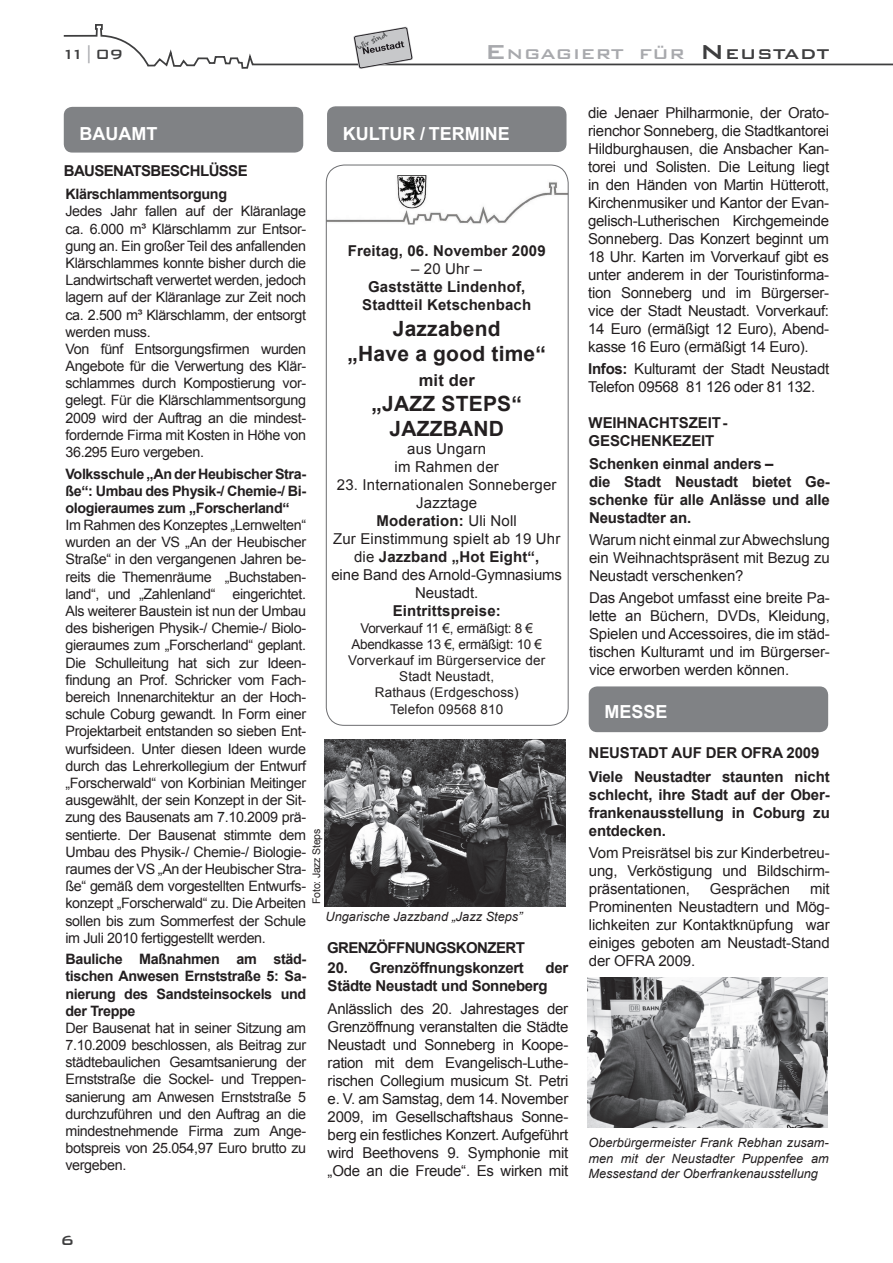
<style>
.page{position:relative;width:893px;height:1263px;background:#fff}
.page>*{position:absolute;margin:0;border:0;box-sizing:border-box;transform-origin:0 0}
.t1{font:700 21px/25.2px "Arial";letter-spacing:.01em;color:#231f20;text-align:center}
.t2{font:500 18.9px "Bank Gothic BT";color:#a8a9ad;scale:1.06 1}
.t3{font:700 18px "Arial";color:#fff}
.t4{font:500 18px "Bank Gothic BT";color:#3e3e3f}
.t5{font:700 16.5px "Arial";letter-spacing:.01em;color:#231f20}
.t6{font:15px/18px "Arial";letter-spacing:-.01em;color:#231f20;text-align:justify}
.t7{font:700 15px/18px "Arial";letter-spacing:-.01em;color:#231f20}
.t8{font:15px/18px "Arial";letter-spacing:.01em;color:#231f20;text-align:center}
.t9{font:700 15px/18px "Arial";letter-spacing:.01em;color:#231f20;text-align:center}
.t10{font:700 15px "Arial";letter-spacing:-.04em;color:#231f20}
.t11{font:14.4px/17.2px "Arial";letter-spacing:-.025em;color:#231f20;text-align:justify}
.t12{font:700 14.4px/17.2px "Arial";letter-spacing:-.025em;color:#231f20;text-align:justify}
.t13{font:13.5px/16.2px "Arial";letter-spacing:.01em;color:#231f20;text-align:center}
.t14{font:italic 12.75px/15.3px "Arial";color:#231f20;text-align:justify}
.t15{font:10.5px "Arial";letter-spacing:-.02em;color:#231f20}
.s1{color:#a8a9ad}
.s2{font-size:27px}
.s3{font-size:27px;color:#3e3e3f}
.s4{color:#3e3e3f}
.s5{font-weight:700}
</style>
<div class="page">
<svg style="left:63px;top:24px;width:829px;height:45px"></svg>
<svg style="left:353px;top:26px;width:60px;height:43px"></svg>
<img style="left:587px;top:978px;width:241px;height:150px">
<img style="left:325px;top:739px;width:241px;height:167px">
<img style="left:326px;top:175px;width:242px;height:50px">
<div style="left:326px;top:165px;width:242px;height:561px;border:1px solid #6c6d70;border-radius:18px"></div>
<div style="left:589px;top:686px;width:239px;height:46px;background:#808285;border-radius:9px"></div>
<div style="left:327px;top:106px;width:239px;height:46px;background:#808285;border-radius:9px"></div>
<div style="left:64px;top:107px;width:239px;height:46px;background:#808285;border-radius:9px"></div>
<p class="t4" style="left:62px;top:44px;width:63px">11<span class="s1">|</span>09</p>
<h2 class="t2" style="left:485px;top:44px;width:326px"><span class="s2">E</span>ngagiert für <span class="s3">N</span> <span class="s4">eustadt</span></h2>
<p class="t3" style="left:80px;top:122px;width:79px">BAUAMT</p>
<p class="t10" style="left:64px;top:161px;width:185px">BAUSENATSBESCHLÜSSE</p>
<p class="t3" style="left:343px;top:122px;width:168px">KULTUR / TERMINE</p>
<p class="t12" style="left:65px;top:186px;width:163px">Klärschlammentsorgung</p>
<p class="t11" style="left:65px;top:203px;width:242px;text-align:left">Jedes Jahr fallen auf der Kläranlage ca. 6.000 m³ Klärschlamm zur Entsor&shy;gung an. Ein großer Teil des anfallenden Klärschlammes konnte bisher durch die Landwirtschaft verwertet werden, jedoch lagern auf der Kläranlage zur Zeit noch ca. 2.500 m³ Klärschlamm, der entsorgt werden muss.<br>Von fünf Entsorgungsfirmen wurden Angebote für die Verwertung des Klär&shy;schlammes durch Kompostierung vor&shy;gelegt. Für die Klärschlammentsorgung 2009 wird der Auftrag an die mindest&shy;fordernde Firma mit Kosten in Höhe von 36.295 Euro vergeben.</p>
<p class="t12" style="left:65px;top:465px;width:242px">Volksschule „An der Heubischer Stra&shy;ße“: Umbau des Physik-/ Chemie-/ Bi&shy;ologieraumes zum „Forscherland“</p>
<p class="t11" style="left:65px;top:516px;width:242px">Im Rahmen des Konzeptes „Lernwelten“ wurden an der VS „An der Heubischer Straße“ in den vergangenen Jahren be&shy;reits die Themenräume „Buchstaben&shy;land“, und „Zahlenland“ eingerichtet.<br>Als weiterer Baustein ist nun der Umbau des bisherigen Physik-/ Chemie-/ Biolo&shy;gieraumes zum „Forscherland“ geplant.<br>Die Schulleitung hat sich zur Ideen&shy;findung an Prof. Schricker vom Fach&shy;bereich Innenarchitektur an der Hoch&shy;schule Coburg gewandt. In Form einer Projektarbeit entstanden so sieben Ent&shy;wurfsideen. Unter diesen Ideen wurde durch das Lehrerkollegium der Entwurf „Forscherwald“ von Korbinian Meitinger ausgewählt, der sein Konzept in der Sit&shy;zung des Bausenats am 7.10.2009 prä&shy;sentierte. Der Bausenat stimmte dem Umbau des Physik-/ Chemie-/ Biologie&shy;raumes der VS „An der Heubischer Stra&shy;ße“ gemäß dem vorgestellten Entwurfs&shy;konzept „Forscherwald“ zu. Die Arbeiten sollen bis zum Sommerfest der Schule im Juli 2010 fertiggestellt werden.</p>
<p class="t12" style="left:65px;top:951px;width:242px">Bauliche Maßnahmen am städ&shy;tischen Anwesen Ernststraße 5: Sa&shy;nierung des Sandsteinsockels und der Treppe</p>
<p class="t11" style="left:65px;top:1019px;width:242px">Der Bausenat hat in seiner Sitzung am 7.10.2009 beschlossen, als Beitrag zur städtebaulichen Gesamtsanierung der Ernststraße die Sockel- und Treppen&shy;sanierung am Anwesen Ernststraße 5 durchzuführen und den Auftrag an die mindestnehmende Firma zum Ange&shy;botspreis von 25.054,97 Euro brutto zu vergeben.</p>
<p class="t9" style="left:348px;top:243px;width:200px">Freitag, 06. November 2009</p>
<p class="t6" style="left:411px;top:260px;width:72px">– 20 Uhr –</p>
<p class="t9" style="left:362px;top:279px;width:171px">Gaststätte Lindenhof,<br>Stadtteil Ketschenbach</p>
<h1 class="t1" style="left:348px;top:316px;width:200px">Jazzabend<br>„Have a good time“</h1>
<p class="t5" style="left:419px;top:369px;width:58px">mit der</p>
<h1 class="t1" style="left:371px;top:392px;width:152px">„JAZZ STEPS“<br>JAZZBAND</h1>
<p class="t8" style="left:395px;top:440px;width:106px">aus Ungarn<br>im Rahmen der</p>
<p class="t8" style="left:331px;top:476px;width:232px">23. Internationalen Sonneberger<br>Jazztage<br><span class="s5">Moderation:</span> Uli Noll<br>Zur Einstimmung spielt ab 19 Uhr die <span class="s5">Jazzband „Hot Eight“,<br></span>eine Band des Arnold-Gymnasiums<br>Neustadt.</p>
<p class="t9" style="left:393px;top:603px;width:110px">Eintrittspreise:</p>
<p class="t13" style="left:348px;top:620px;width:198px">Vorverkauf 11 €, ermäßigt: 8 €<br>Abendkasse 13 €, ermäßigt: 10 €<br>Vorverkauf im Bürgerservice der<br>Stadt Neustadt,<br>Rathaus (Erdgeschoss)<br>Telefon 09568 810</p>
<p class="t15" style="left:310px;top:904px;width:77px;rotate:-90deg">Foto: Jazz Steps</p>
<p class="t14" style="left:326px;top:909px;width:198px">Ungarische Jazzband „Jazz Steps”</p>
<p class="t10" style="left:327px;top:938px;width:199px">GRENZÖFFNUNGSKONZERT</p>
<p class="t7" style="left:328px;top:960px;width:198px">20. Grenzöffnungskonzert</p>
<p class="t7" style="left:328px;top:960px;width:242px;text-indent:218px">der<br>Städte Neustadt und Sonneberg</p>
<p class="t6" style="left:328px;top:999px;width:242px">Anlässlich des 20. Jahrestages der Grenzöffnung veranstalten die Städte Neustadt und Sonneberg in Koope&shy;ration mit dem Evangelisch-Luthe&shy;rischen Collegium musicum St. Petri e. V. am Samstag, dem 14. November 2009, im Gesellschaftshaus Sonne&shy;berg ein festliches Konzert. Aufgeführt wird Beethovens 9. Symphonie mit „Ode an die Freude“. Es wirken mit</p>
<p class="t6" style="left:588px;top:104px;width:242px">die Jenaer Philharmonie, der Orato&shy;rienchor Sonneberg, die Stadtkantorei Hildburghausen, die Ansbacher Kan&shy;torei und Solisten. Die Leitung liegt in den Händen von Martin Hütterott, Kirchenmusiker und Kantor der Evan&shy;gelisch-Lutherischen Kirchgemeinde Sonneberg. Das Konzert beginnt um 18 Uhr. Karten im Vorverkauf gibt es unter anderem in der Touristinforma&shy;tion Sonneberg und im Bürgerser&shy;vice der Stadt Neustadt. Vorverkauf:<br>14 Euro (ermäßigt 12 Euro), Abend&shy;kasse 16 Euro (ermäßigt 14 Euro).</p>
<p class="t6" style="left:588px;top:360px;width:242px"><span class="s5">Infos:</span> Kulturamt der Stadt Neustadt<br>Telefon 09568 81 126 oder 81 132.</p>
<p class="t7" style="left:589px;top:414px;width:140px">WEIHNACHTSZEIT-<br>GESCHENKEZEIT</p>
<p class="t7" style="left:589px;top:455px;width:242px">Schenken einmal anders –<br>die Stadt Neustadt bietet Ge&shy;schenke für alle Anlässe und alle<br>Neustadter an.</p>
<p class="t6" style="left:589px;top:531px;width:242px">Warum nicht einmal zur Abwechslung ein Weihnachtspräsent mit Bezug zu Neustadt verschenken?</p>
<p class="t6" style="left:589px;top:589px;width:242px">Das Angebot umfasst eine breite Pa&shy;lette an Büchern, DVDs, Kleidung, Spielen und Accessoires, die im städ&shy;tischen Kulturamt und im Bürgerser&shy;vice erworben werden können.</p>
<p class="t3" style="left:604px;top:700px;width:65px">MESSE</p>
<p class="t7" style="left:589px;top:745px;width:232px">NEUSTADT AUF DER OFRA 2009</p>
<p class="t7" style="left:589px;top:768px;width:242px;text-align:justify">Viele Neustadter staunten nicht schlecht, ihre Stadt auf der Ober&shy;frankenausstellung in Coburg zu entdecken.</p>
<p class="t6" style="left:589px;top:844px;width:242px">Vom Preisrätsel bis zur Kinderbetreu&shy;ung, Verköstigung und Bildschirm&shy;präsentationen,</p>
<p class="t6" style="left:710px;top:880px;width:82px">Gesprächen</p>
<p class="t6" style="left:589px;top:880px;width:242px;text-indent:221px">mit Prominenten Neustadtern und Mög&shy;lichkeiten zur Kontaktknüpfung war einiges geboten am Neustadt-Stand der OFRA 2009.</p>
<p class="t14" style="left:588px;top:1135px;width:242px">Oberbürgermeister Frank Rebhan zusam&shy;men mit der Neustadter Puppenfee am Messestand der Oberfrankenausstellung</p>
<p class="t4" style="left:61px;top:1230px;width:15px">6</p>
</div>
